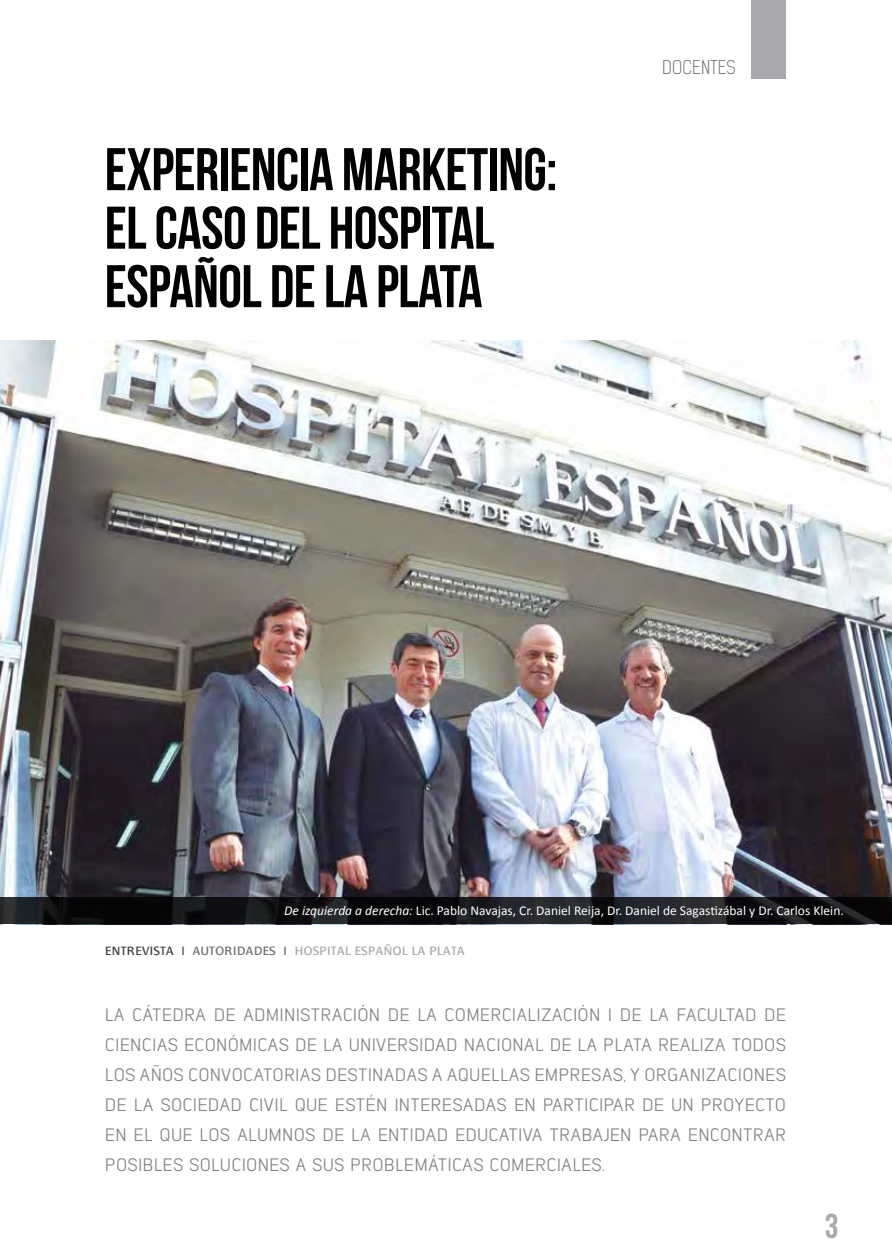
<style>
.page{position:relative;width:892px;height:1260px;background:#fff}
.page>*{position:absolute;margin:0;border:0;box-sizing:border-box;transform-origin:0 0}
.t1{font:60px/58.5px "Bebas Neue";letter-spacing:-.01em;color:#000}
.t2{font:34.5px "Bebas Neue";color:#a7a9ac}
.t3{font:18px/30px "Lintel";letter-spacing:.01em;color:#808285;text-align:justify}
.t4{font:18px "Fontana Versalita";color:#a7a9ac}
.t5{font:300 18px "Kelson Sans";letter-spacing:.015em;color:#6d6e71}
.t6{font:13.5px "Calibri";color:#fff}
.s1{font-style:italic}
.s2{color:#414042}
.s3{color:#58595b}
.s4{color:#6d6e71}
</style>
<div class="page">
<div style="left:751px;top:0;width:34px;height:79px;background:#a7a9ac"></div>
<img style="left:0;top:341px;width:891px;height:556px">
<svg style="left:0;top:897px;width:891px;height:27px;background:#141518"></svg>
<h1 class="t1" style="left:105px;top:139px;width:454px">EXPERIENCIA MARKETING:<br>EL CASO DEL HOSPITAL<br>ESPAÑOL DE LA PLATA</h1>
<p class="t5" style="left:662px;top:57px;width:75px">DOCENTES</p>
<p class="t6" style="left:284px;top:902px;width:561px"><span class="s1">De izquierda a derecha:</span> Lic. Pablo Navajas, Cr. Daniel Reija, Dr. Daniel de Sagastizábal y Dr. Carlos Klein.</p>
<p class="t4" style="left:105px;top:940px;width:361px"><span class="s2">entrevista</span> <span class="s3">i</span> <span class="s4">autoridades i</span> hospital español la plata</p>
<p class="t3" style="left:105px;top:999px;width:682px">LA CÁTEDRA DE ADMINISTRACIÓN DE LA COMERCIALIZACIÓN I DE LA FACULTAD DE CIENCIAS ECONÓMICAS DE LA UNIVERSIDAD NACIONAL DE LA PLATA REALIZA TODOS LOS AÑOS CONVOCATORIAS DESTINADAS A AQUELLAS EMPRESAS, Y ORGANIZACIONES DE LA SOCIEDAD CIVIL QUE ESTÉN INTERESADAS EN PARTICIPAR DE UN PROYECTO EN ELQUE</p>
<p class="t3" style="left:105px;top:1119px;width:682px;text-indent:95px">LOS ALUMNOS DE LA ENTIDAD EDUCATIVA TRABAJEN PARA ENCONTRAR<br>POSIBLES SOLUCIONES A SUS PROBLEMÁTICAS COMERCIALES.</p>
<h2 class="t2" style="left:824px;top:1207px;width:15px">3</h2>
</div>
